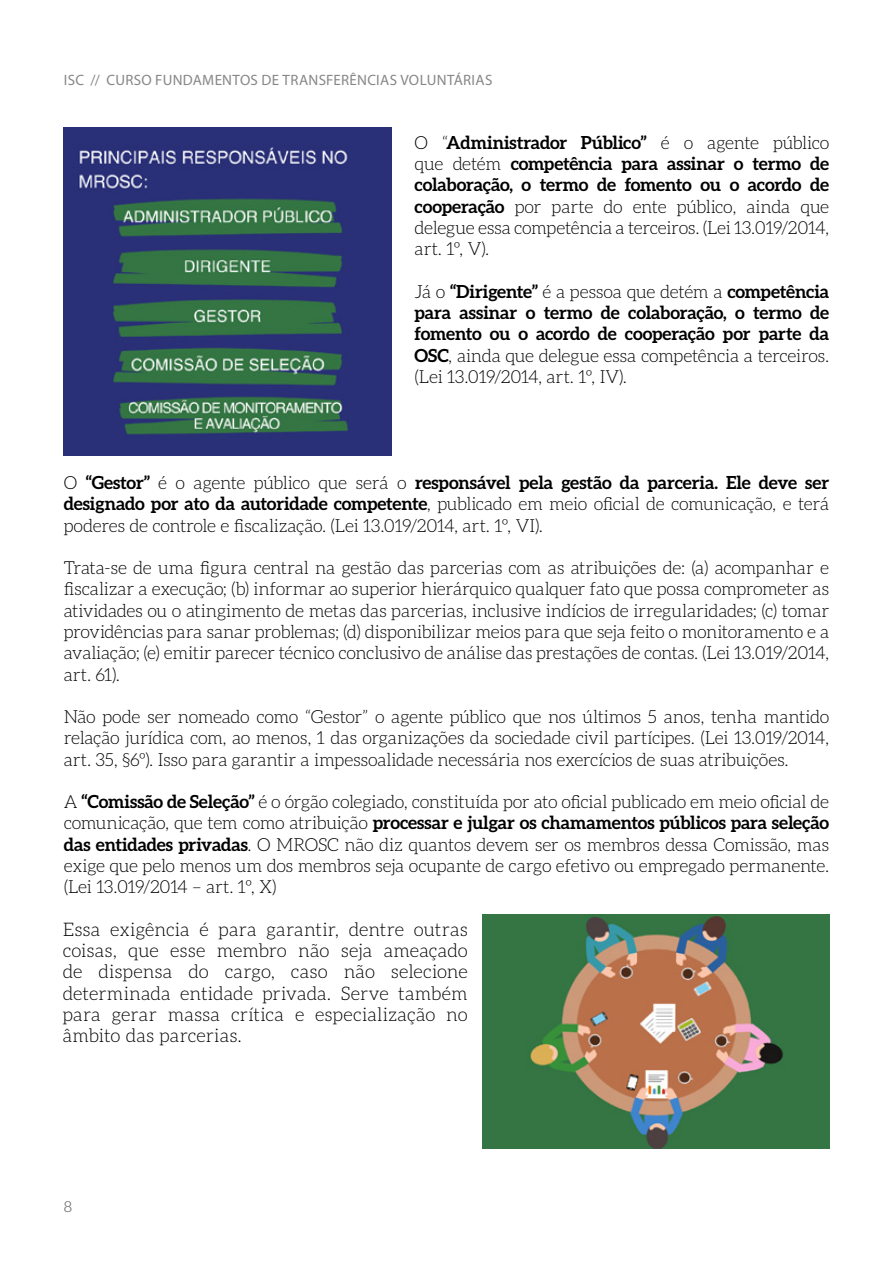
<style>
.page{position:relative;width:893px;height:1276px;background:#fff}
.page>*{position:absolute;margin:0;border:0;box-sizing:border-box;transform-origin:0 0}
.t1{font:300 18.75px/21.3px "Aleo";letter-spacing:.005em;color:#000;text-align:justify}
.t2{font:300 18px/21.3px "Aleo";letter-spacing:-.015em;color:#000;text-align:justify}
.t3{font:700 18px/21.3px "Aleo";letter-spacing:-.015em;color:#000;text-align:justify}
.t4{font:15px "Myriad Pro";letter-spacing:.02em;color:#878787}
.t5{font:300 15px "Aleo";color:#878787}
.s1{font-weight:700}
.s2{font-weight:300}
</style>
<div class="page">
<img style="left:64px;top:128px;width:327px;height:327px">
<img style="left:483px;top:914px;width:346px;height:234px">
<p class="t4" style="left:64px;top:71px;width:430px">ISC // CURSO FUNDAMENTOS DE TRANSFERÊNCIAS VOLUNTÁRIAS</p>
<p class="t2" style="left:415px;top:132px;width:416px">O “<span class="s1">Administrador Público”</span> é o agente público que detém <span class="s1">competência para assinar o termo de colaboração, o termo de fomento ou o acordo de cooperação</span> por parte do ente público, ainda que delegue essa competência a terceiros. (Lei 13.019/2014, art. 1º, V).</p>
<p class="t3" style="left:415px;top:280px;width:416px"><span class="s2">Já o</span> “Dirigente” <span class="s2">é a pessoa que detém a</span> competência para assinar o termo de colaboração, o termo de fomento ou o acordo de cooperação por parte da OSC<span class="s2">, ainda que delegue essa competência a terceiros. (Lei 13.019/2014, art. 1º, IV).</span></p>
<p class="t2" style="left:64px;top:472px;width:767px">O <span class="s1">“Gestor”</span> é o agente público que será o <span class="s1">responsável pela gestão da parceria. Ele deve ser designado por ato da autoridade competente</span>, publicado em meio oficial de comunicação, e terá poderes de controle e fiscalização. (Lei 13.019/2014, art. 1º, VI).</p>
<p class="t2" style="left:64px;top:557px;width:767px">Trata-se de uma figura central na gestão das parcerias com as atribuições de: (a) acompanhar e fiscalizar a execução; (b) informar ao superior hierárquico qualquer fato que possa comprometer as atividades ou o atingimento de metas das parcerias, inclusive indícios de irregularidades; (c) tomar providências para sanar problemas; (d) disponibilizar meios para que seja feito o monitoramento e a avaliação; (e) emitir parecer técnico conclusivo de análise das prestações de contas. (Lei 13.019/2014, art. 61).</p>
<p class="t2" style="left:64px;top:706px;width:767px">Não pode ser nomeado como “Gestor” o agente público que nos últimos 5 anos, tenha mantido relação jurídica com, ao menos, 1 das organizações da sociedade civil partícipes. (Lei 13.019/2014, art. 35, §6º). Isso para garantir a impessoalidade necessária nos exercícios de suas atribuições.</p>
<p class="t2" style="left:64px;top:791px;width:767px">A <span class="s1">“Comissão de Seleção”</span> é o órgão colegiado, constituída por ato oficial publicado em meio oficial de comunicação, que tem como atribuição <span class="s1">processar e julgar os chamamentos públicos para seleção das entidades privadas</span>. O MROSC não diz quantos devem ser os membros dessa Comissão, mas exige que pelo menos um dos membros seja ocupante de cargo efetivo ou empregado permanente. (Lei 13.019/2014 – art. 1º, X)</p>
<p class="t1" style="left:63px;top:918px;width:407px">Essa exigência é para garantir, dentre outras coisas, que esse membro não seja ameaçado de dispensa do cargo, caso não selecione determinada entidade privada. Serve também para gerar massa crítica e especialização no âmbito das parcerias.</p>
<p class="t5" style="left:64px;top:1198px;width:10px">8</p>
</div>
